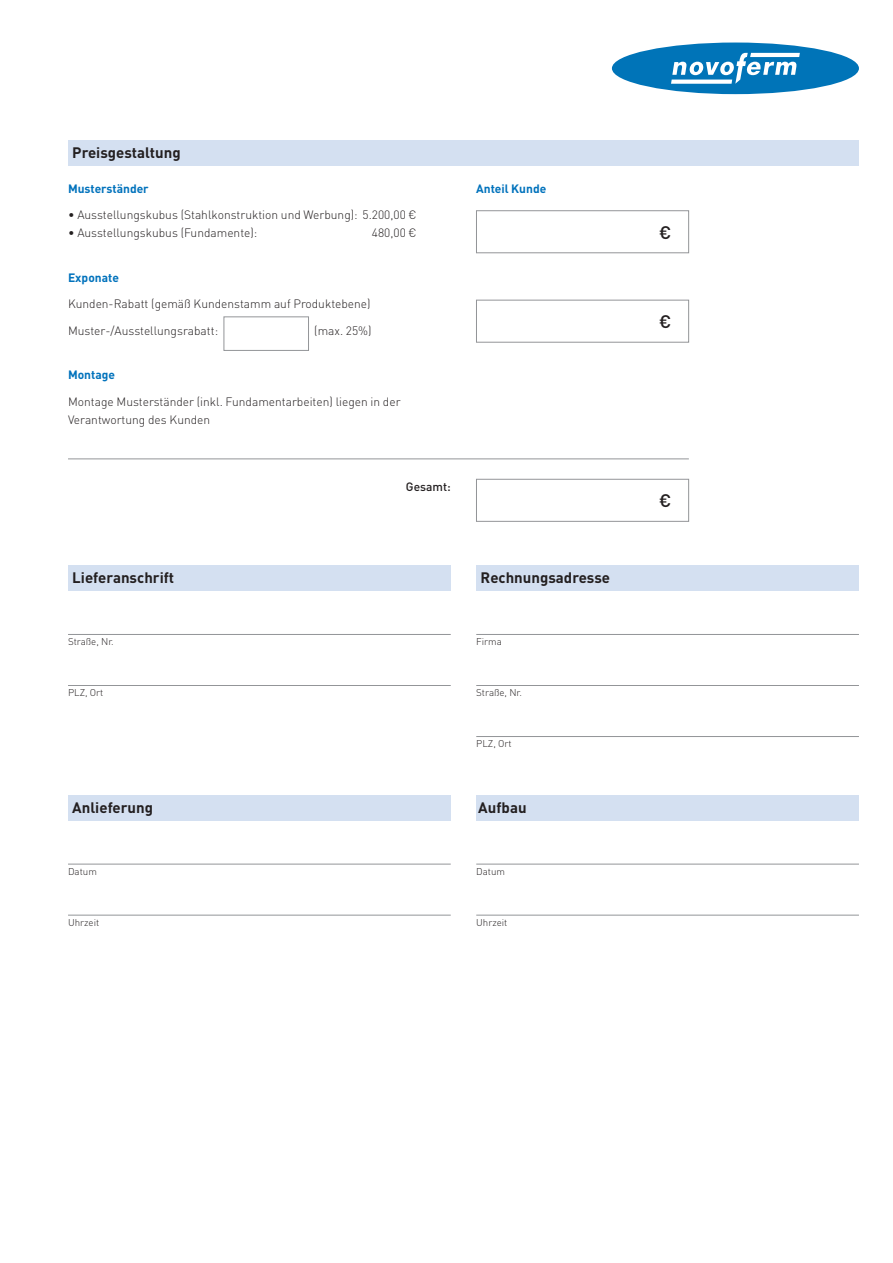
<style>
.page{position:relative;width:893px;height:1263px;background:#fff}
.page>*{position:absolute;margin:0;border:0;box-sizing:border-box;transform-origin:0 0}
.t1{font:500 18px "DIN Pro";color:#231f20}
.t2{font:700 15px "DIN Pro";color:#231f20}
.t3{font:300 12px/18px "DIN Pro";color:#231f20}
.t4{font:700 12px "DIN Pro";color:#0072bc}
.t5{font:500 12px "DIN Pro";color:#231f20}
.t6{font:300 9.75px "DIN Pro";color:#231f20}
</style>
<div class="page">
<div style="left:68px;top:566px;width:383px;height:25px;background:#d4e0f1"></div>
<div style="left:476px;top:566px;width:383px;height:25px;background:#d4e0f1"></div>
<hr style="left:68px;top:634px;width:383px;height:1px;background:#939598">
<hr style="left:476px;top:634px;width:383px;height:1px;background:#939598">
<hr style="left:476px;top:685px;width:383px;height:1px;background:#939598">
<hr style="left:68px;top:685px;width:383px;height:1px;background:#939598">
<hr style="left:476px;top:736px;width:383px;height:1px;background:#939598">
<div style="left:68px;top:795px;width:383px;height:26px;background:#d4e0f1"></div>
<hr style="left:68px;top:864px;width:383px;height:1px;background:#939598">
<hr style="left:68px;top:915px;width:383px;height:1px;background:#939598">
<div style="left:476px;top:795px;width:383px;height:26px;background:#d4e0f1"></div>
<hr style="left:476px;top:864px;width:383px;height:1px;background:#939598">
<hr style="left:476px;top:915px;width:383px;height:1px;background:#939598">
<div style="left:224px;top:317px;width:85px;height:34px;background:#fff;border:1px solid #939598"></div>
<div style="left:68px;top:140px;width:791px;height:26px;background:#d4e0f1"></div>
<div style="left:476px;top:210px;width:213px;height:43px;border:1px solid #939598"></div>
<div style="left:476px;top:300px;width:213px;height:42px;border:1px solid #939598"></div>
<div style="left:476px;top:479px;width:213px;height:43px;border:1px solid #939598"></div>
<hr style="left:68px;top:458px;width:621px;height:1px;background:#939598">
<div style="left:612px;top:43px;width:247px;height:51px;background:#0074b8;border-radius:50%"></div>
<svg style="left:671px;top:53px;width:129px;height:31px"></svg>
<p class="t2" style="left:72px;top:143px;width:110px">Preisgestaltung</p>
<p class="t4" style="left:68px;top:180px;width:82px">Musterständer</p>
<p class="t3" style="left:68px;top:206px;width:350px">• Ausstellungskubus (Stahlkonstruktion und Werbung): 5.200,00 €</p>
<p class="t3" style="left:68px;top:224px;width:191px">• Ausstellungskubus (Fundamente):</p>
<p class="t3" style="left:372px;top:224px;width:46px">480,00 €</p>
<p class="t4" style="left:68px;top:269px;width:52px">Exponate</p>
<p class="t3" style="left:68px;top:295px;width:304px">Kunden-Rabatt (gemäß Kundenstamm auf Produktebene)</p>
<p class="t3" style="left:68px;top:321px;width:152px">Muster-/Ausstellungsrabatt:</p>
<p class="t3" style="left:314px;top:321px;width:59px">(max. 25%)</p>
<p class="t4" style="left:68px;top:367px;width:48px">Montage</p>
<p class="t3" style="left:68px;top:392px;width:334px">Montage Musterständer (inkl. Fundamentarbeiten) liegen in der<br>Verantwortung des Kunden</p>
<p class="t5" style="left:406px;top:479px;width:46px">Gesamt:</p>
<p class="t4" style="left:476px;top:180px;width:72px">Anteil Kunde</p>
<p class="t2" style="left:72px;top:568px;width:103px">Lieferanschrift</p>
<p class="t2" style="left:480px;top:568px;width:131px">Rechnungsadresse</p>
<p class="t6" style="left:68px;top:635px;width:47px">Straße, Nr.</p>
<p class="t6" style="left:476px;top:635px;width:27px">Firma</p>
<p class="t6" style="left:68px;top:686px;width:37px">PLZ, Ort</p>
<p class="t6" style="left:476px;top:686px;width:47px">Straße, Nr.</p>
<p class="t6" style="left:476px;top:737px;width:37px">PLZ, Ort</p>
<p class="t2" style="left:72px;top:797px;width:82px">Anlieferung</p>
<p class="t2" style="left:478px;top:797px;width:50px">Aufbau</p>
<p class="t6" style="left:68px;top:865px;width:30px">Datum</p>
<p class="t6" style="left:476px;top:865px;width:30px">Datum</p>
<p class="t6" style="left:68px;top:916px;width:33px">Uhrzeit</p>
<p class="t6" style="left:476px;top:916px;width:33px">Uhrzeit</p>
<h1 class="t1" style="left:659px;top:220px;width:14px">€</h1>
<h1 class="t1" style="left:659px;top:309px;width:14px">€</h1>
<h1 class="t1" style="left:659px;top:488px;width:14px">€</h1>
</div>
